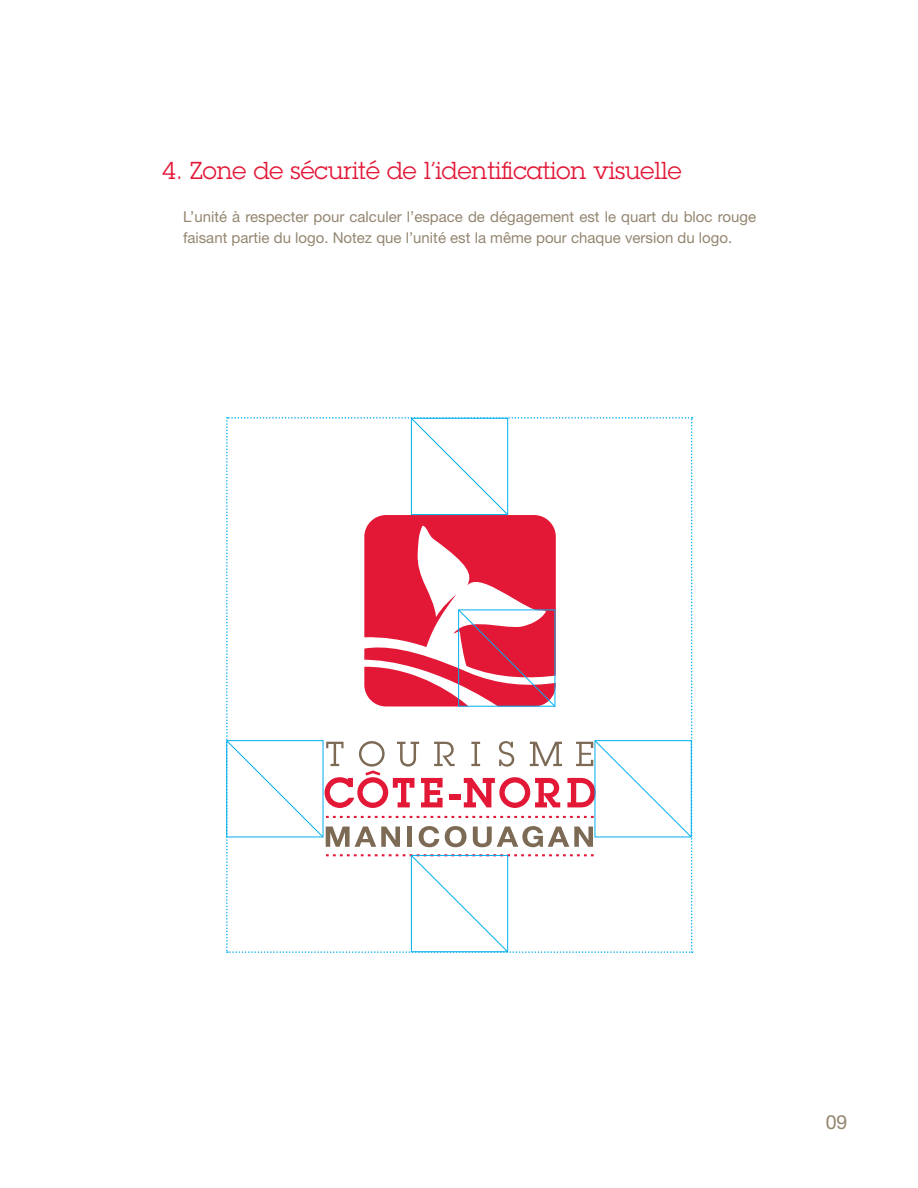
<style>
.page{position:relative;width:918px;height:1188px;background:#fff}
.page>*{position:absolute;margin:0;border:0;box-sizing:border-box;transform-origin:0 0}
.t1{font:24px "Lubalin Graph Std";color:#e31837}
.t2{font:19.5px "Helvetica Neue LT Std";color:#948671}
.t3{font:15px/21px "Helvetica Neue LT Std";color:#948671}
</style>
<div class="page">
<svg style="left:226px;top:417px;width:467px;height:536px"></svg>
<h1 class="t1" style="left:162px;top:156px;width:521px">4. Zone de sécurité de l’identification visuelle</h1>
<p class="t3" style="left:183px;top:206px;width:575px">L’unité à respecter pour calculer l’espace de dégagement est le quart du bloc rouge faisant partie du logo. Notez que l’unité est la même pour chaque version du logo.</p>
<h2 class="t2" style="left:826px;top:1110px;width:23px">09</h2>
</div>
